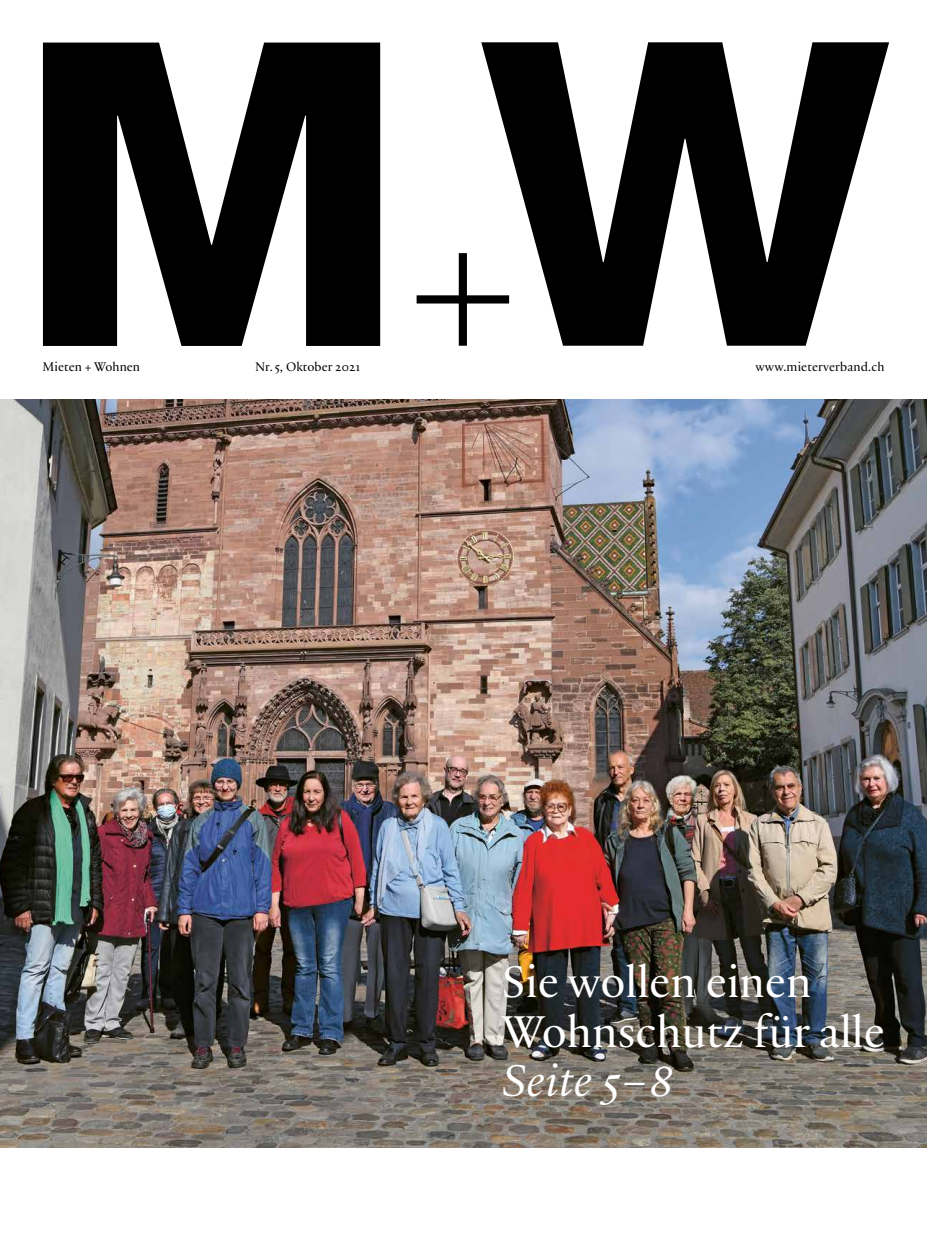
<style>
.page{position:relative;width:927px;height:1234px;background:#fff}
.page>*{position:absolute;margin:0;border:0;box-sizing:border-box;transform-origin:0 0}
.Titel_4___32_0{font:48px/49.3px "Practice";color:#fff}
.Titel_4___32_0-2{font:48px "Practice Regular Ita";color:#fff}
.t1{font:13.5px "Practice";letter-spacing:.005em;color:#000}
</style>
<div class="page">
<img style="left:0;top:400px;width:927px;height:746px">
<svg style="left:481px;top:42px;width:408px;height:303px;fill:#000"></svg>
<svg style="left:417px;top:253px;width:92px;height:92px"></svg>
<svg style="left:43px;top:43px;width:337px;height:303px;fill:#000"></svg>
<p class="t1" style="left:43px;top:357px;width:99px">Mieten + Wohnen</p>
<p class="t1" style="left:255px;top:357px;width:107px">Nr. 5, Oktober 2021</p>
<p class="t1" style="left:755px;top:357px;width:131px">www.mieterverband.ch</p>
<h1 class="Titel_4___32_0" style="left:502px;top:955px;width:385px">Sie wollen einen<br>Wohnschutz für alle</h1>
<h1 class="Titel_4___32_0-2" style="left:502px;top:1047px;width:173px">Seite 5–8</h1>
</div>
